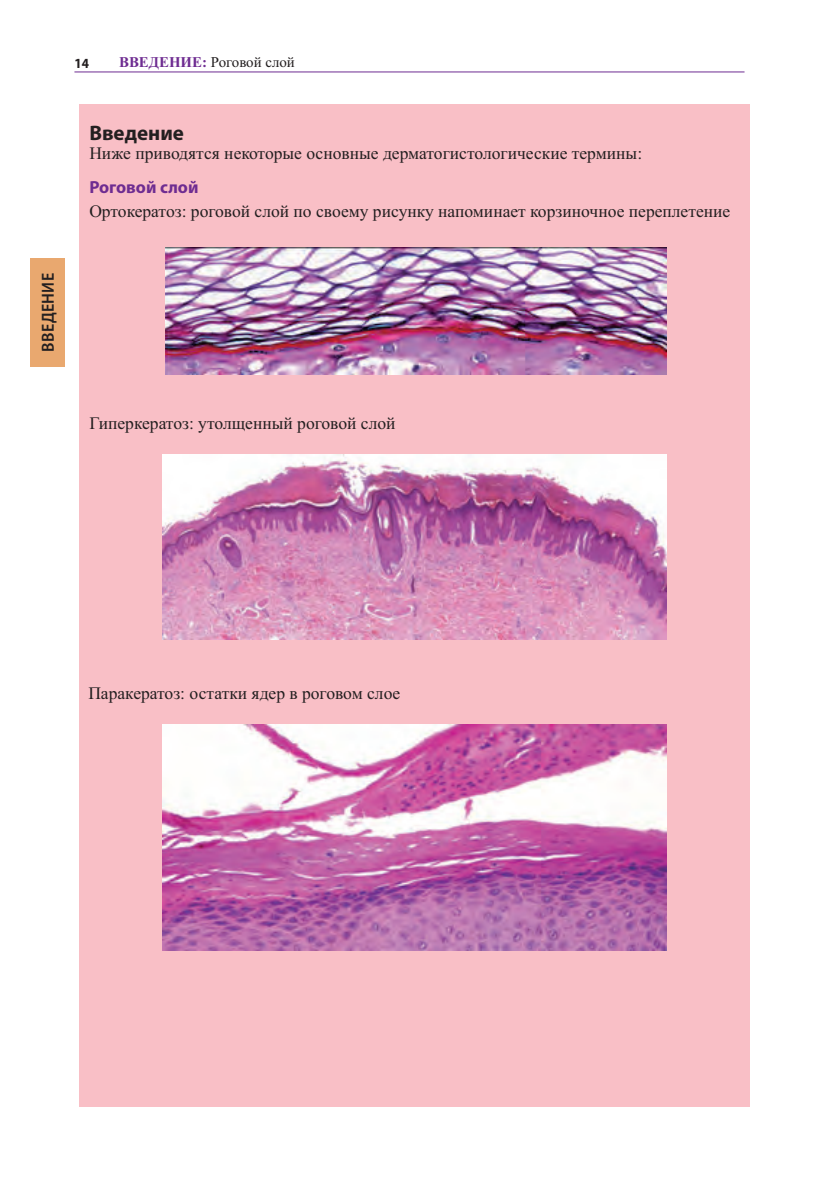
<style>
.page{position:relative;width:819px;height:1191px;background:#fff}
.page>*{position:absolute;margin:0;border:0;box-sizing:border-box;transform-origin:0 0}
.t1{font:700 21px "Myriad Pro";color:#231f20}
.t2{font:17.5px "Times New Roman";color:#231f20}
.t3{font:700 17.5px "Myriad Pro";color:#6e2c91}
.t4{font:600 semi-condensed 17.5px "Myriad Pro";letter-spacing:.02em;color:#231f20}
.t5{font:14.88px "Times New Roman";color:#231f20}
.t6{font:700 semi-condensed 14px "Myriad Pro";color:#231f20}
.s1{font-weight:700;color:#6e2c91}
</style>
<div class="page">
<hr style="left:74px;top:71px;width:670px;height:1px;background:#6e2c91">
<div style="left:79px;top:104px;width:670px;height:1002px;background:#f9bfc6"></div>
<img style="left:166px;top:247px;width:500px;height:127px">
<img style="left:162px;top:454px;width:504px;height:185px">
<img style="left:162px;top:724px;width:504px;height:226px">
<div style="left:30px;top:258px;width:34px;height:109px;background:#e9a86f"></div>
<p class="t6" style="left:74px;top:57px;width:16px">14</p>
<p class="t5" style="left:119px;top:57px;width:177px"><span class="s1">ВВЕДЕНИЕ:</span> Роговой слой</p>
<p class="t4" style="left:41px;top:352px;width:80px;rotate:-90deg">ВВЕДЕНИЕ</p>
<p class="t1" style="left:89px;top:125px;width:96px">Введение</p>
<p class="t2" style="left:89px;top:147px;width:554px">Ниже приводятся некоторые основные дерматогистологические термины:</p>
<p class="t3" style="left:89px;top:181px;width:111px">Роговой слой</p>
<p class="t2" style="left:89px;top:205px;width:642px">Ортокерато з: роговой слой по своему рисунку напоминает корзиночное переплетение</p>
<p class="t2" style="left:89px;top:417px;width:308px">Гиперкератоз: утолщенный роговой слой</p>
<p class="t2" style="left:88px;top:686px;width:313px">Паракератоз: остатки ядер в роговом слое</p>
</div>
